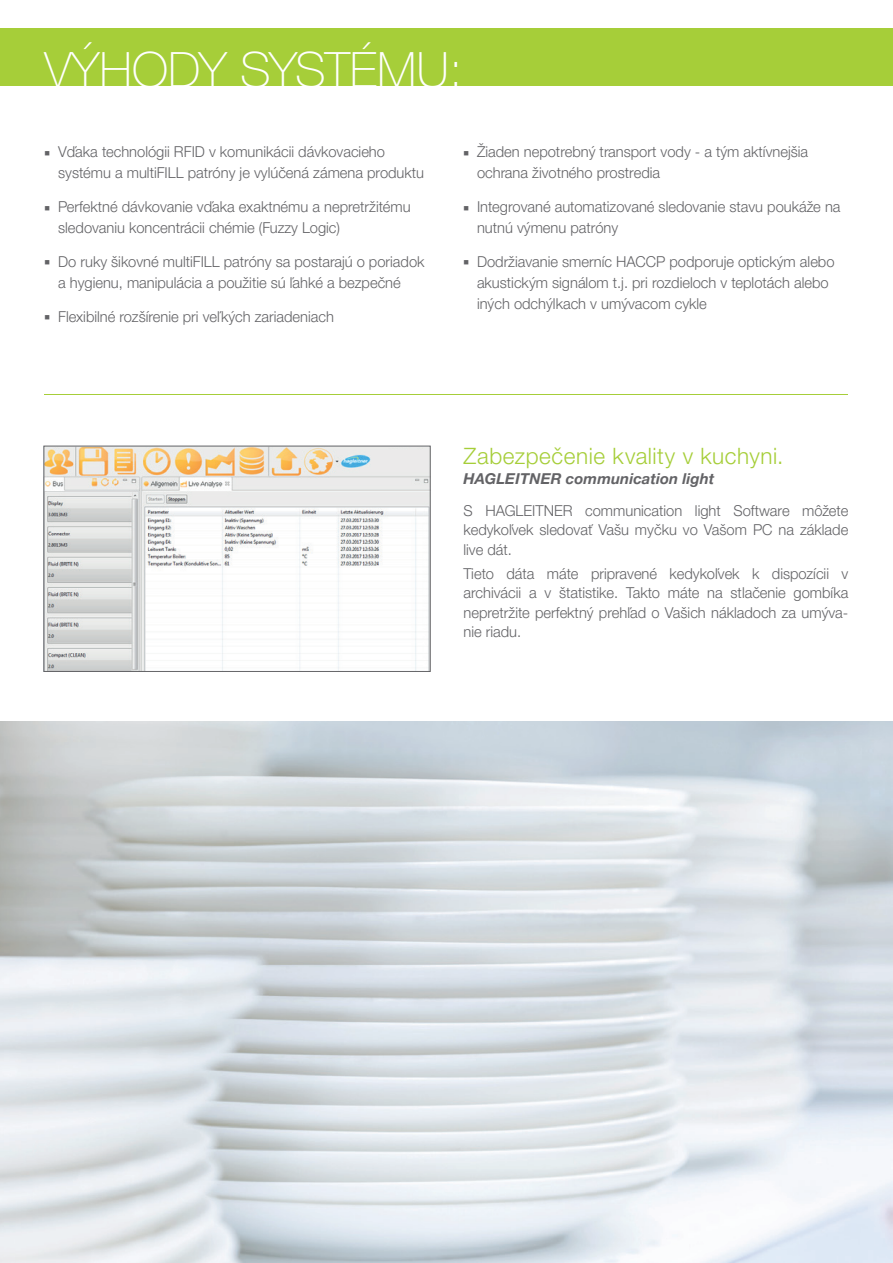
<style>
.page{position:relative;width:893px;height:1263px;background:#fff}
.page>*{position:absolute;margin:0;border:0;box-sizing:border-box;transform-origin:0 0}
.t1{font:100 48.6px "Helvetica Neue LTW1 G";color:#fff}
.t2{font:300 22.5px "Helvetica Neue LTW1 G";letter-spacing:.025em;color:#a6ce39}
.t3{font:300 15px/21px "Helvetica Neue LTW1 G";color:#636366}
.t4{font:italic 700 15px "Helvetica Neue LTW1 G";letter-spacing:.01em;color:#636366}
</style>
<div class="page">
<div style="left:0;top:28px;width:893px;height:58px;background:#a6ce39"></div>
<hr style="left:45px;top:394px;width:803px;height:1px;background:#a6ce39">
<img style="left:46px;top:448px;width:382px;height:222px">
<div style="left:44px;top:446px;width:386px;height:226px;border:1px solid #636366"></div>
<h1 class="t1" style="left:45px;top:41px;width:419px">VÝHODY SYSTÉMU:</h1>
<p class="t3" style="left:58px;top:142px;width:367px;text-indent:-13px">■ Vďaka technológii RFID v komunikácii dávkovacieho systému a multiFILL patróny je vylúčená zámena produktu</p>
<p class="t3" style="left:58px;top:196px;width:354px;text-indent:-13px">■ Perfektné dávkovanie vďaka exaktnému a nepretržitému sledovaniu koncentrácii chémie (Fuzzy Logic)</p>
<p class="t3" style="left:58px;top:251px;width:368px;text-indent:-13px">■ Do ruky šikovné multiFILL patróny sa postarajú o poriadok a hygienu, manipulácia a použitie sú ľahké a bezpečné</p>
<p class="t3" style="left:45px;top:306px;width:291px">■ Flexibilné rozšírenie pri veľkých zariadeniach</p>
<p class="t3" style="left:477px;top:142px;width:333px;text-indent:-13px">■ Žiaden nepotrebný transport vody - a tým aktívnejšia ochrana životného prostredia</p>
<p class="t3" style="left:477px;top:196px;width:365px;text-indent:-13px">■ Integrované automatizované sledovanie stavu poukáže na nutnú výmenu patróny</p>
<p class="t3" style="left:477px;top:251px;width:359px;text-indent:-13px">■ Dodržiavanie smerníc HACCP podporuje optickým alebo akustickým signálom t.j. pri rozdieloch v teplotách alebo iných odchýlkach v umývacom cykle</p>
<h2 class="t2" style="left:463px;top:442px;width:321px">Zabezpečenie kvality v kuchyni.</h2>
<p class="t4" style="left:463px;top:469px;width:252px">HAGLEITNER communication light</p>
<p class="t3" style="left:463px;top:501px;width:386px;line-height:19.5px;text-align:justify">S HAGLEITNER communication light Software môžete kedykoľvek sledovať Vašu myčku vo Vašom PC na základe live dát.</p>
<p class="t3" style="left:463px;top:563px;width:386px;line-height:19.5px;text-align:justify">Tieto dáta máte pripravené kedykoľvek k dispozícii v archivácii a v štatistike. Takto máte na stlačenie gombíka nepretržite perfektný prehľad o Vašich nákladoch za umýva&shy;nie riadu.</p>
</div>
